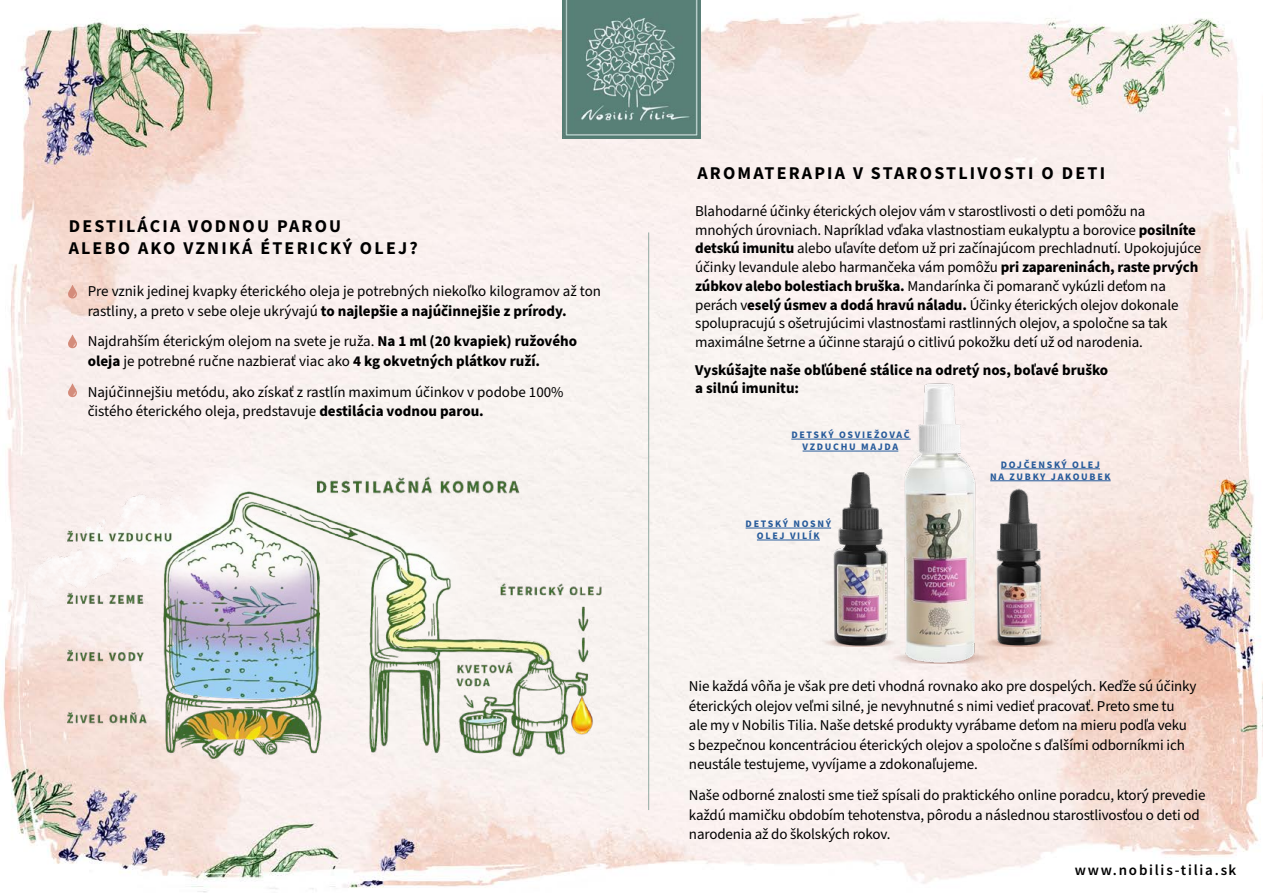
<style>
.page{position:relative;width:1263px;height:893px;background:#fff}
.page>*{position:absolute;margin:0;border:0;box-sizing:border-box;transform-origin:0 0}
.t1{font:18px/22.5px "Source Sans Variable";letter-spacing:.12em;color:#000}
.t2{font:15px/19.5px "Source Sans Pro";letter-spacing:-.01em;color:#000}
.t3{font:700 15px/18.8px "Source Sans Pro";color:#000}
.t4{font:15px "Source Sans Variable";letter-spacing:.12em;color:#000}
.t5{font:700 9.9px/12px "Source Sans Pro";letter-spacing:.17em;color:#275b9b;text-align:center}
.s1{font-weight:700}
</style>
<div class="page">
<img style="left:3px;top:13px;width:1260px;height:880px">
<img style="left:562px;top:0;width:139px;height:139px">
<hr style="left:648px;top:232px;width:1px;height:578px;background:#588177">
<svg style="left:68px;top:285px;width:9px;height:13px"></svg>
<svg style="left:68px;top:335px;width:9px;height:13px"></svg>
<svg style="left:68px;top:384px;width:9px;height:13px"></svg>
<hr style="left:746px;top:528px;width:85px;height:1px;background:#275b9b">
<hr style="left:757px;top:540px;width:63px;height:1px;background:#275b9b">
<hr style="left:1001px;top:469px;width:99px;height:1px;background:#275b9b">
<hr style="left:990px;top:480px;width:121px;height:1px;background:#275b9b">
<hr style="left:791px;top:439px;width:120px;height:1px;background:#275b9b">
<hr style="left:803px;top:451px;width:95px;height:1px;background:#275b9b">
<img style="left:891px;top:655px;width:99px;height:8px">
<img style="left:893px;top:382px;width:96px;height:287px">
<img style="left:819px;top:461px;width:84px;height:194px">
<img style="left:979px;top:461px;width:83px;height:194px">
<img style="left:22px;top:456px;width:625px;height:332px">
<p class="t1" style="left:69px;top:215px;width:350px">DESTILÁCIA VODNOU PAROU<br>ALEBO AKO VZNIKÁ ÉTERICKÝ OLEJ?</p>
<p class="t2" style="left:88px;top:282px;width:515px">Pre vznik jedinej kvapky éterického oleja je potrebných niekoľko kilogramov až ton rastliny, a preto v sebe oleje ukrývajú <span class="s1">to najlepšie a najúčinnejšie z prírody.</span></p>
<p class="t2" style="left:88px;top:332px;width:491px">Najdrahším éterickým olejom na svete je ruža. <span class="s1">Na 1 ml (20 kvapiek) ružového oleja</span> je potrebné ručne nazbierať viac ako <span class="s1">4 kg okvetných plátkov ruží.</span></p>
<p class="t2" style="left:88px;top:382px;width:477px">Najúčinnejšiu metódu, ako získať z rastlín maximum účinkov v podobe 100% čistého éterického oleja, predstavuje <span class="s1">destilácia vodnou parou.</span></p>
<p class="t1" style="left:697px;top:162px;width:409px">AROMATERAPIA V STAROSTLIVOSTI O DETI</p>
<p class="t2" style="left:695px;top:202px;width:507px;line-height:18.8px">Blahodarné účinky éterických olejov vám v starostlivosti o deti pomôžu na mnohých úrovniach. Napríklad vďaka vlastnostiam eukalyptu a borovice <span class="s1">posilníte detskú imunitu</span> alebo uľavíte deťom už pri začínajúcom prechladnutí. Upokojujúce účinky levandule alebo harmančeka vám pomôžu <span class="s1">pri zapareninách, raste prvých zúbkov alebo bolestiach bruška.</span> Mandarínka či pomaranč vykúzli deťom na perách v<span class="s1">eselý úsmev a dodá hravú náladu.</span> Účinky éterických olejov dokonale spolupracujú s ošetrujúcimi vlastnosťami rastlinných olejov, a spoločne sa tak maximálne šetrne a účinne starajú o citlivú pokožku detí už od narodenia.</p>
<p class="t3" style="left:695px;top:360px;width:414px">Vyskúšajte naše obľúbené stálice na odretý nos, boľavé bruško a silnú imunitu:</p>
<p class="t5" style="left:791px;top:429px;width:120px">DETSKÝ OSVIEŽOVAČ<br>VZDUCHU MAJDA</p>
<p class="t5" style="left:746px;top:518px;width:87px">DETSKÝ NOSNÝ<br>OLEJ VILÍK</p>
<p class="t5" style="left:990px;top:459px;width:122px">DOJČENSKÝ OLEJ<br>NA ZUBKY JAKOUBEK</p>
<p class="t2" style="left:689px;top:677px;width:509px">Nie každá vôňa je však pre deti vhodná rovnako ako pre dospelých. Keďže sú účinky éterických olejov veľmi silné, je nevyhnutné s nimi vedieť pracovať. Preto sme tu ale my v Nobilis Tilia. Naše detské produkty vyrábame deťom na mieru podľa veku s bezpečnou koncentráciou éterických olejov a spoločne s ďalšími odborníkmi ich neustále testujeme, vyvíjame a zdokonaľujeme.</p>
<p class="t2" style="left:689px;top:786px;width:518px">Naše odborné znalosti sme tiež spísali do praktického online poradcu, ktorý prevedie každú mamičku obdobím tehotenstva, pôrodu a následnou starostlivosťou o deti od narodenia až do školských rokov.</p>
<p class="t4" style="left:1075px;top:861px;width:163px">www.nobilis-tilia.sk</p>
</div>
